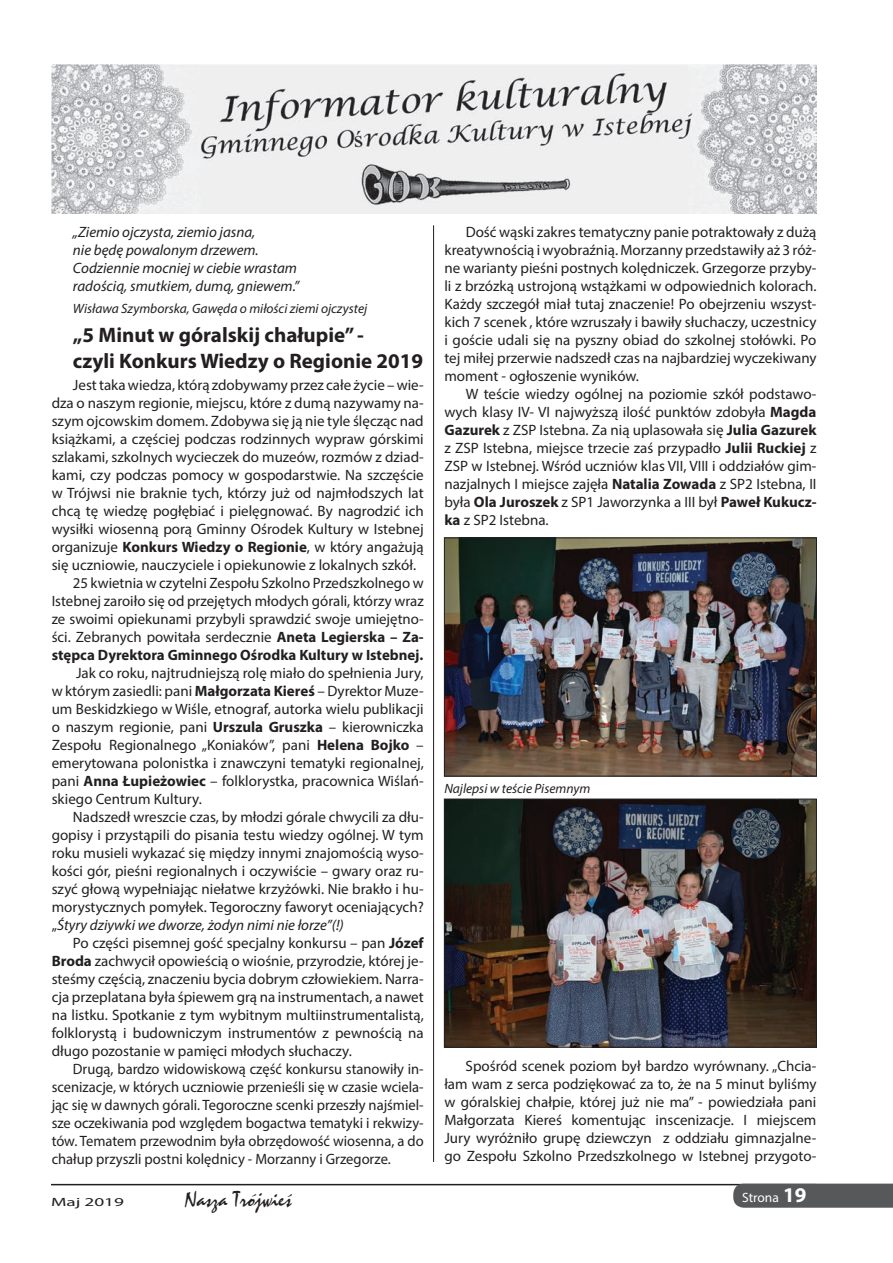
<style>
.page{position:relative;width:893px;height:1263px;background:#fff}
.page>*{position:absolute;margin:0;border:0;box-sizing:border-box;transform-origin:0 0}
.t1{font:700 21px/25.2px "Myriad Pro";color:#231f20}
.t2{font:21px "Mystical";color:#231f20}
.t3{font:15px/18px "Myriad Pro";color:#231f20;text-align:justify}
.t4{font:italic 15px/18px "Myriad Pro";color:#231f20}
.t5{font:700 15px "Myriad Pro";color:#231f20}
.t6{font:italic 13.5px "Myriad Pro";color:#231f20}
.t7{font:13.5px "Myriad Pro";color:#fff}
.t8{font:12px "Myriad Pro";color:#231f20;scale:1.6 1}
.s1{font-weight:700}
.s2{font-style:italic}
.s3{font-weight:700;font-size:21px}
</style>
<div class="page">
<hr style="left:51px;top:1184px;width:765px;height:1px;background:#231f20">
<svg style="left:733px;top:1183px;width:160px;height:25px;background:#5e5f61"></svg>
<hr style="left:433px;top:225px;width:1px;height:937px;background:#231f20">
<img style="left:51px;top:65px;width:765px;height:149px">
<img style="left:446px;top:539px;width:369px;height:235px">
<div style="left:444px;top:537px;width:373px;height:239px;border:1px solid #231f20"></div>
<img style="left:446px;top:801px;width:369px;height:244px">
<div style="left:444px;top:799px;width:373px;height:248px;border:1px solid #231f20"></div>
<p class="t4" style="left:73px;top:222px;width:228px">„Ziemio ojczysta, ziemio jasna,<br>nie będę powalonym drzewem.<br>Codziennie mocniej w ciebie wrastam radością, smutkiem, dumą, gniewem.”</p>
<p class="t6" style="left:73px;top:300px;width:296px">Wisława Szymborska, Gawęda o miłości ziemi ojczystej</p>
<h1 class="t1" style="left:73px;top:322px;width:352px">„5 Minut w góralskij chałupie” -<br>czyli Konkurs Wiedzy o Regionie 2019</h1>
<p class="t3" style="left:73px;top:375px;width:352px">Jest taka wiedza, którą zdobywamy przez całe życie – wie-</p>
<p class="t3" style="left:52px;top:393px;width:374px">dza o naszym regionie, miejscu, które z dumą nazywamy na-</p>
<p class="t3" style="left:52px;top:411px;width:374px">szym ojcowskim domem. Zdobywa się ją nie tyle ślęcząc nad</p>
<p class="t3" style="left:52px;top:429px;width:374px">książkami, a częściej podczas rodzinnych wypraw górskimi</p>
<p class="t3" style="left:52px;top:447px;width:374px">szlakami, szkolnych wycieczek do muzeów, rozmów z dziad-</p>
<p class="t3" style="left:52px;top:465px;width:374px">kami, czy podczas pomocy w gospodarstwie. Na szczęście</p>
<p class="t3" style="left:52px;top:483px;width:373px">w Trójwsi nie braknie tych, którzy już od najmłodszych lat</p>
<p class="t3" style="left:52px;top:501px;width:374px">chcą tę wiedzę pogłębiać i pielęgnować. By nagrodzić ich</p>
<p class="t3" style="left:52px;top:519px;width:373px">wysiłki wiosenną porą Gminny Ośrodek Kultury w Istebnej</p>
<p class="t3" style="left:52px;top:537px;width:373px">organizuje <span class="s1">Konkurs Wiedzy o Regionie</span>, w który angażują</p>
<p class="t3" style="left:52px;top:555px;width:366px">się uczniowie, nauczyciele i opiekunowie z lokalnych szkół.</p>
<p class="t3" style="left:73px;top:573px;width:352px">25 kwietnia w czytelni Zespołu Szkolno Przedszkolnego w</p>
<p class="t3" style="left:52px;top:591px;width:374px">Istebnej zaroiło się od przejętych młodych górali, którzy wraz</p>
<p class="t3" style="left:52px;top:609px;width:374px">ze swoimi opiekunami przybyli sprawdzić swoje umiejętno-</p>
<p class="t3" style="left:52px;top:627px;width:374px">ści. Zebranych powitała serdecznie <span class="s1">Aneta Legierska – Za-</span></p>
<p class="t5" style="left:52px;top:645px;width:373px">stępca Dyrektora Gminnego Ośrodka Kultury w Istebnej.</p>
<p class="t3" style="left:52px;top:663px;width:374px;text-indent:24px">Jak co roku, najtrudniejszą rolę miało do spełnienia Jury, w którym zasiedli: pani <span class="s1">Małgorzata Kiereś</span> – Dyrektor Muze&shy;um Beskidzkiego w Wiśle, etnograf, autorka wielu publikacji o naszym regionie, pani <span class="s1">Urszula Gruszka</span> – kierowniczka Zespołu Regionalnego „Koniaków”, pani <span class="s1">Helena Bojko</span> – emerytowana polonistka i znawczyni tematyki regionalnej, pani <span class="s1">Anna Łupieżowiec</span> – folklorystka, pracownica Wiślań&shy;skiego Centrum Kultury.</p>
<p class="t3" style="left:52px;top:807px;width:374px;text-indent:21px">Nadszedł wreszcie czas, by młodzi górale chwycili za dłu&shy;gopisy i przystąpili do pisania testu wiedzy ogólnej. W tym roku musieli wykazać się między innymi znajomością wyso&shy;kości gór, pieśni regionalnych i oczywiście – gwary oraz ru&shy;szyć głową wypełniając niełatwe krzyżówki. Nie brakło i hu&shy;morystycznych pomyłek. Tegoroczny faworyt oceniających? „<span class="s2">Śtyry dziywki we dworze, żodyn nimi nie łorze”(!)</span></p>
<p class="t3" style="left:52px;top:933px;width:374px;text-indent:21px">Po części pisemnej gość specjalny konkursu – pan <span class="s1">Józef Broda</span> zachwycił opowieścią o wiośnie, przyrodzie, której je&shy;steśmy częścią, znaczeniu bycia dobrym człowiekiem. Narra&shy;cja przeplatana była śpiewem grą na instrumentach, a nawet na listku. Spotkanie z tym wybitnym multiinstrumentalistą, folklorystą i budowniczym instrumentów z pewnością na długo pozostanie w pamięci młodych słuchaczy.</p>
<p class="t3" style="left:52px;top:1059px;width:374px;text-indent:21px">Drugą, bardzo widowiskową część konkursu stanowiły in&shy;scenizacje, w których uczniowie przenieśli się w czasie wciela&shy;jąc się w dawnych górali. Tegoroczne scenki przeszły najśmiel&shy;sze oczekiwania pod względem bogactwa tematyki i rekwizy&shy;tów. Tematem przewodnim była obrzędowość wiosenna, a do chałup przyszli postni kolędnicy - Morzanny i Grzegorze.</p>
<p class="t3" style="left:444px;top:222px;width:374px;text-indent:21px">Dość wąski zakres tematyczny panie potraktowały z dużą kreatywnością i wyobraźnią. Morzanny przedstawiły aż 3 róż&shy;ne warianty pieśni postnych kolędniczek. Grzegorze przyby&shy;li z brzózką ustrojoną wstążkami w odpowiednich kolorach.<br>Każdy szczegół miał tutaj znaczenie! Po obejrzeniu wszyst&shy;kich 7 scenek , które wzruszały i bawiły słuchaczy, uczestnicy i goście udali się na pyszny obiad do szkolnej stołówki. Po tej miłej przerwie nadszedł czas na najbardziej wyczekiwany moment - ogłoszenie wyników.</p>
<p class="t3" style="left:444px;top:384px;width:374px;text-indent:21px">W teście wiedzy ogólnej na poziomie szkół podstawo&shy;wych klasy IV- VI najwyższą ilość punktów zdobyła <span class="s1">Magda Gazurek</span> z ZSP Istebna. Za nią uplasowała się <span class="s1">Julia Gazurek </span>z ZSP Istebna, miejsce trzecie zaś przypadło <span class="s1">Julii Ruckiej</span> z ZSP w Istebnej. Wśród uczniów klas VII, VIII i oddziałów gim&shy;nazjalnych I miejsce zajęła <span class="s1">Natalia Zowada</span> z SP2 Istebna, II była <span class="s1">Ola Juroszek</span> z SP1 Jaworzynka a III był <span class="s1">Paweł Kukucz&shy;ka</span> z SP2 Istebna.</p>
<p class="t6" style="left:444px;top:780px;width:148px">Najlepsi w teście Pisemnym</p>
<p class="t3" style="left:444px;top:1057px;width:374px;text-indent:21px">Spośród scenek poziom był bardzo wyrównany. „Chcia&shy;łam wam z serca podziękować za to, że na 5 minut byliśmy w góralskiej chałpie, której już nie ma” - powiedziała pani Małgorzata Kiereś komentując inscenizacje. I miejscem Jury wyróżniło grupę dziewczyn z oddziału gimnazjalne&shy;go Zespołu Szkolno Przedszkolnego w Istebnej przygoto-</p>
<p class="t8" style="left:51px;top:1194px;width:47px">Maj 2019</p>
<h1 class="t2" style="left:185px;top:1186px;width:108px">Nasza Trójwieœ</h1>
<p class="t7" style="left:742px;top:1189px;width:66px">Strona <span class="s3">19</span></p>
</div>
